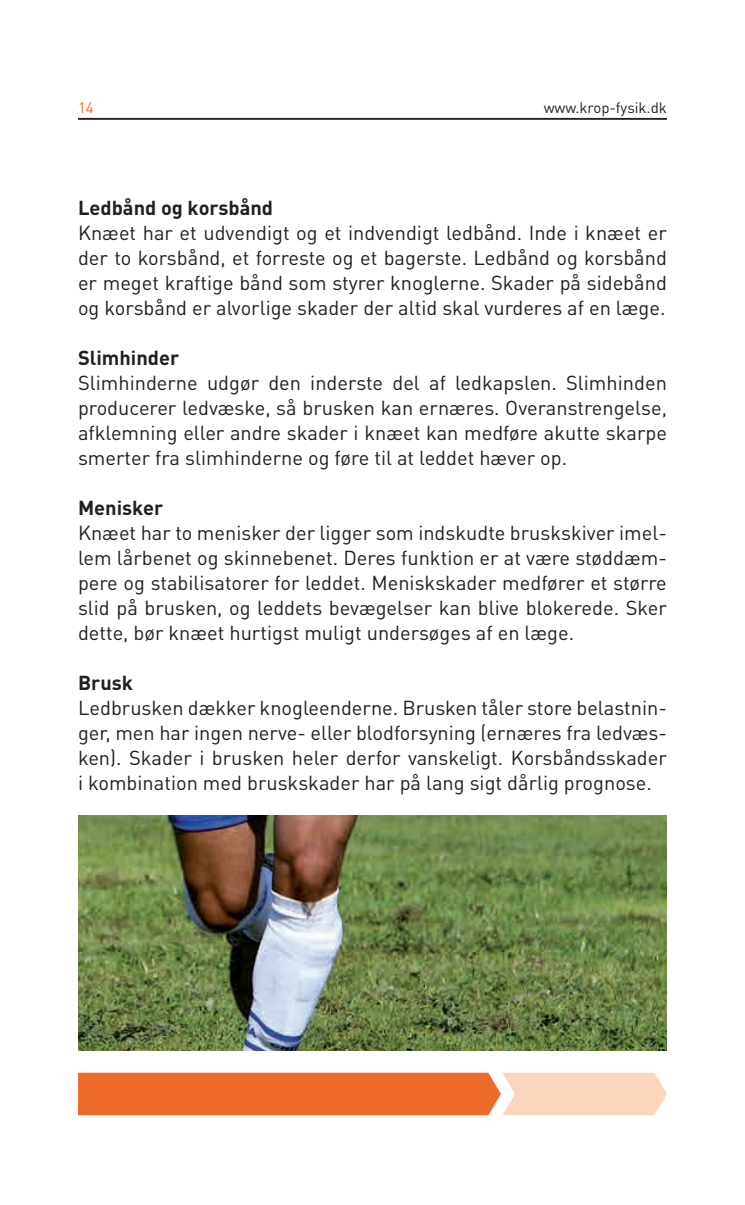
<style>
.page{position:relative;width:745px;height:1205px;background:#fff}
.page>*{position:absolute;margin:0;border:0;box-sizing:border-box;transform-origin:0 0}
.t1{font:20px/25px "DIN Pro";color:#231f20;text-align:justify}
.t2{font:700 20px "DIN Pro";color:#231f20}
.t3{font:15px "DIN Pro";color:#231f20}
.t4{font:15px "DIN Pro";color:#ec6a2a}
</style>
<div class="page">
<hr style="left:78px;top:118px;width:588px;height:2px;background:#231f20">
<svg style="left:78px;top:1072px;width:588px;height:43px"></svg>
<img style="left:78px;top:815px;width:588px;height:235px">
<p class="t4" style="left:78px;top:98px;width:17px">14</p>
<p class="t3" style="left:543px;top:98px;width:125px">www.krop-fysik.dk</p>
<p class="t2" style="left:78px;top:194px;width:196px">Ledbånd og korsbånd</p>
<p class="t1" style="left:78px;top:219px;width:590px">Knæet har et udvendigt og et indvendigt ledbånd. Inde i knæet er der to korsbånd, et forreste og et bagerste. Ledbånd og korsbånd er meget kraftige bånd som styrer knoglerne. Skader på sidebånd og korsbånd er alvorlige skader der altid skal vurderes af en læge.</p>
<p class="t2" style="left:78px;top:344px;width:102px">Slimhinder</p>
<p class="t1" style="left:78px;top:369px;width:590px">Slimhinderne udgør den inderste del af ledkapslen. Slimhinden producerer ledvæske, så brusken kan ernæres. Overanstrengelse, afklemning eller andre skader i knæet kan medføre akutte skarpe smerter fra slimhinderne og føre til at leddet hæver op.</p>
<p class="t2" style="left:78px;top:494px;width:87px">Menisker</p>
<p class="t1" style="left:78px;top:519px;width:590px">Knæet har to menisker der ligger som indskudte bruskskiver imel&shy;lem lårbenet og skinnebenet. Deres funktion er at være støddæm&shy;pere og stabilisatorer for leddet. Meniskskader medfører et større slid på brusken, og leddets bevægelser kan blive blokerede. Sker dette, bør knæet hurtigst muligt undersøges af en læge.</p>
<p class="t2" style="left:78px;top:669px;width:56px">Brusk</p>
<p class="t1" style="left:78px;top:694px;width:590px">Ledbrusken dækker knogleenderne. Brusken tåler store belastnin&shy;ger, men har ingen nerve- eller blodforsyning (ernæres fra ledvæs&shy;ken). Skader i brusken heler derfor vanskeligt. Korsbåndsskader i kombination med bruskskader har på lang sigt dårlig prognose.</p>
</div>
